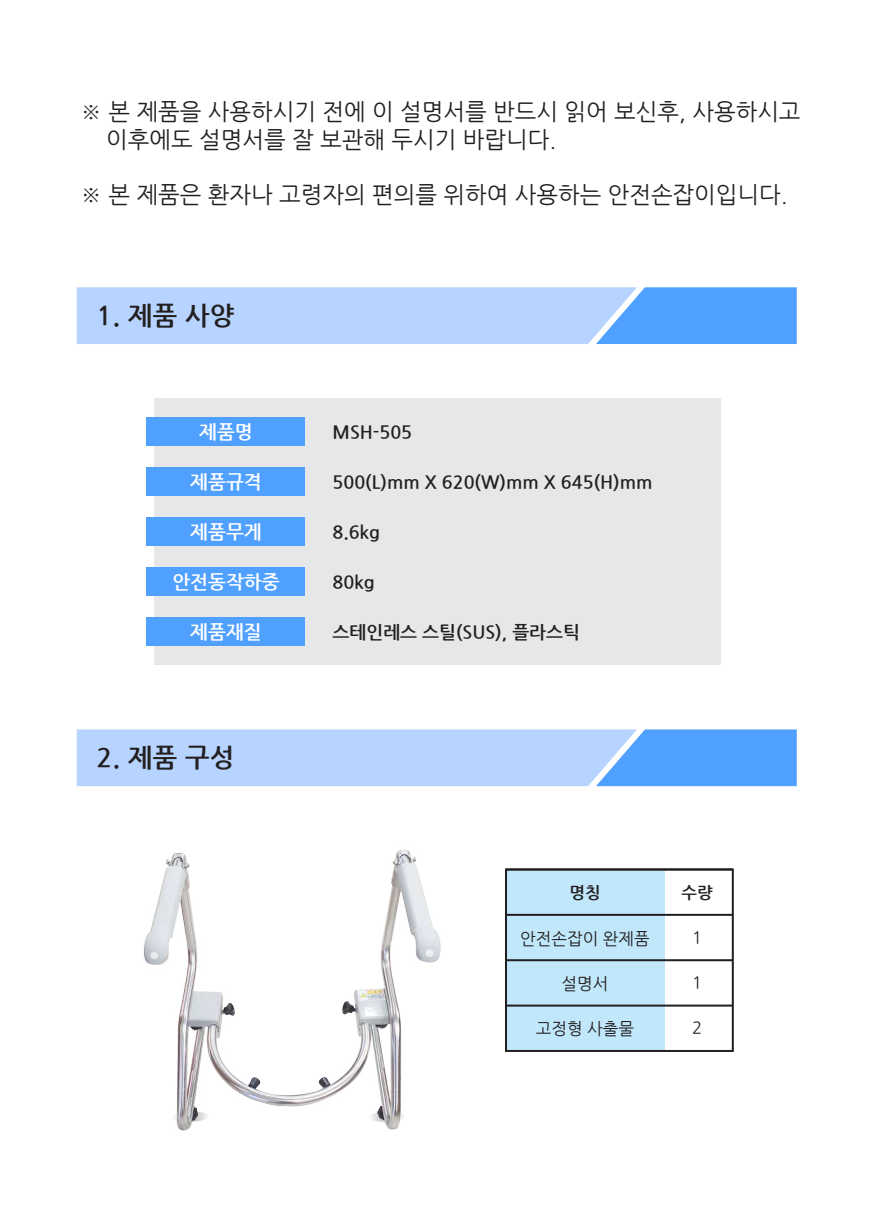
<style>
.page{position:relative;width:876px;height:1225px;background:#fff}
.page>*{position:absolute;margin:0;border:0;box-sizing:border-box;transform-origin:0 0}
.t1{font:700 26px "Nanum Gothic";letter-spacing:.01em;color:#231f20}
.t2{font:23px/27.6px "Nanum Gothic";color:#231f20}
.t3{font:700 19px "Nanum Gothic";color:#fff}
.t4{font:700 18px "Nanum Gothic";color:#231f20}
.t5{font:16.6px "Nanum Gothic";color:#231f20}
.t6{font:700 16.6px "Nanum Gothic";color:#231f20}
</style>
<div class="page">
<div style="left:154px;top:398px;width:567px;height:266px;background:#e6e7e8"></div>
<div style="left:146px;top:417px;width:159px;height:28px;background:#50a0ff"></div>
<div style="left:146px;top:467px;width:159px;height:28px;background:#50a0ff"></div>
<div style="left:146px;top:517px;width:159px;height:28px;background:#50a0ff"></div>
<div style="left:146px;top:567px;width:159px;height:28px;background:#50a0ff"></div>
<div style="left:146px;top:617px;width:159px;height:29px;background:#50a0ff"></div>
<div style="left:506px;top:869px;width:159px;height:182px;background:#c0e7fa"></div>
<div style="left:505px;top:868px;width:229px;height:184px;border:2px solid #231f20"></div>
<hr style="left:506px;top:1004px;width:227px;height:2px;background:#231f20">
<hr style="left:506px;top:959px;width:227px;height:2px;background:#231f20">
<hr style="left:506px;top:914px;width:227px;height:2px;background:#231f20">
<hr style="left:506px;top:868px;width:227px;height:2px;background:#231f20">
<svg style="left:77px;top:729px;width:720px;height:57px;background:#9fc8ff"></svg>
<svg style="left:77px;top:287px;width:720px;height:57px;background:#9ec8ff"></svg>
<img style="left:144px;top:850px;width:297px;height:281px">
<p class="t2" style="left:106px;top:98px;width:696px;text-indent:-26px">※ 본 제품을 사용하시기 전에 이 설명서를 반드시 읽어 보신후, 사용하시고 이후에도 설명서를 잘 보관해 두시기 바랍니다.</p>
<p class="t2" style="left:81px;top:181px;width:709px">※ 본 제품은 환자나 고령자의 편의를 위하여 사용하는 안전손잡이입니다.</p>
<p class="t1" style="left:97px;top:302px;width:139px">1. 제품 사양</p>
<p class="t3" style="left:199px;top:422px;width:55px">제품명</p>
<p class="t3" style="left:190px;top:472px;width:73px">제품규격</p>
<p class="t3" style="left:190px;top:522px;width:73px">제품무게</p>
<p class="t3" style="left:172px;top:572px;width:109px">안전동작하중</p>
<p class="t3" style="left:190px;top:622px;width:73px">제품재질</p>
<p class="t1" style="left:97px;top:744px;width:139px">2. 제품 구성</p>
<p class="t4" style="left:333px;top:423px;width:81px">MSH-505</p>
<p class="t4" style="left:333px;top:473px;width:321px">500(L)mm X 620(W)mm X 645(H)mm</p>
<p class="t4" style="left:333px;top:523px;width:49px">8.6kg</p>
<p class="t4" style="left:333px;top:573px;width:44px">80kg</p>
<p class="t4" style="left:333px;top:623px;width:249px">스테인레스 스틸(SUS), 플라스틱</p>
<p class="t6" style="left:569px;top:884px;width:33px">명칭</p>
<p class="t6" style="left:681px;top:884px;width:33px">수량</p>
<p class="t5" style="left:692px;top:929px;width:12px">1</p>
<p class="t5" style="left:692px;top:974px;width:12px">1</p>
<p class="t5" style="left:692px;top:1019px;width:12px">2</p>
<p class="t5" style="left:520px;top:930px;width:131px">안전손잡이 완제품</p>
<p class="t5" style="left:562px;top:975px;width:48px">설명서</p>
<p class="t5" style="left:536px;top:1020px;width:100px">고정형 사출물</p>
</div>
